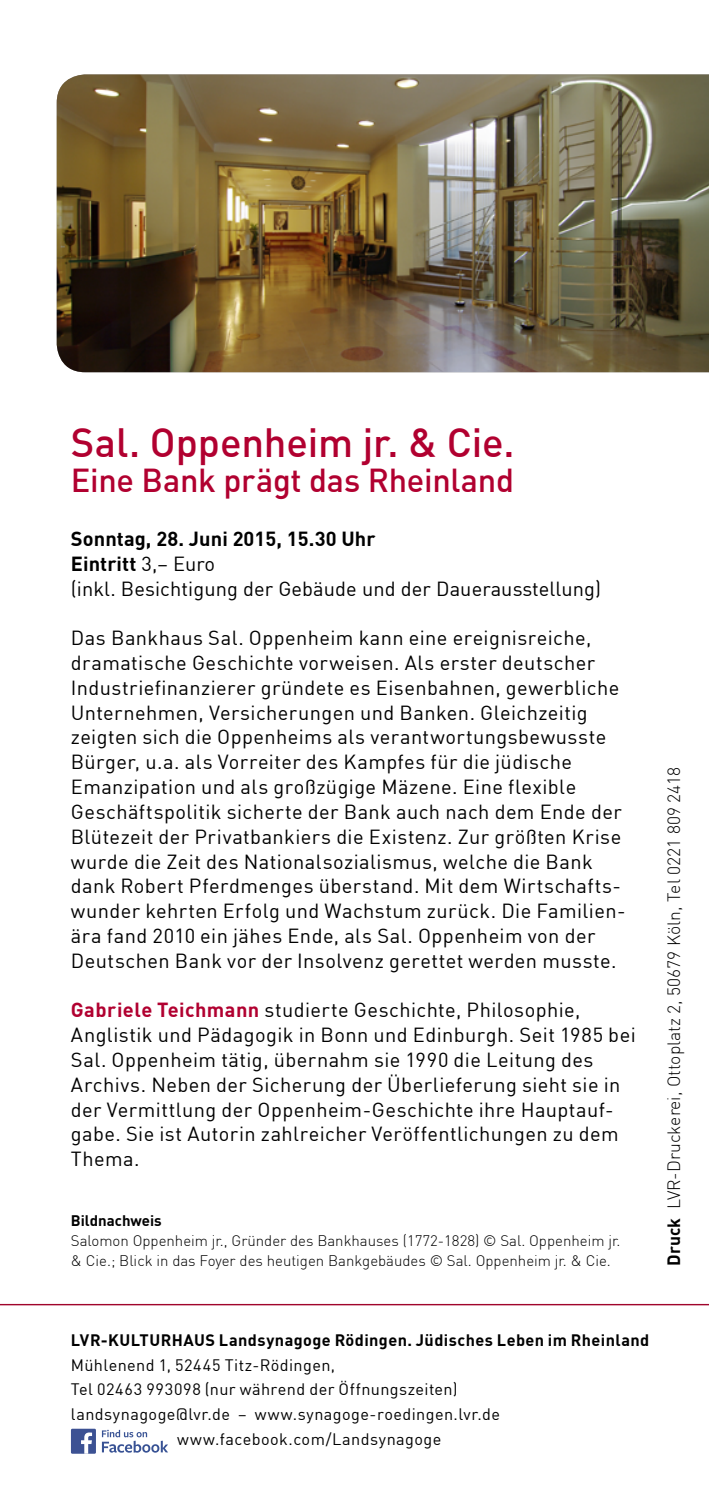
<style>
.page{position:relative;width:709px;height:1489px;background:#fff}
.page>*{position:absolute;margin:0;border:0;box-sizing:border-box;transform-origin:0 0}
.t1{font:500 40px "DIN";letter-spacing:-.005em;color:#b10030}
.t2{font:500 32.5px "DIN";letter-spacing:-.01em;color:#b10030}
.t3{font:20px/24.8px "DIN";letter-spacing:.02em;color:#000}
.t4{font:300 17.5px "DIN";color:#000}
.t5{font:16.25px "DIN";letter-spacing:.025em;color:#000}
.t6{font:700 16.25px "DIN";letter-spacing:.025em;color:#000}
.t7{font:300 15px/20px "DIN";color:#000}
.t8{font:700 15px "DIN";color:#000}
.s1{font-weight:700}
.s2{font-weight:700;color:#b10030}
</style>
<div class="page">
<hr style="left:0;top:1303px;width:709px;height:2px;background:#a0052c">
<svg style="left:102px;top:1429px;width:66px;height:23px"></svg>
<div style="left:71px;top:1428px;width:25px;height:25px;background:#3c5193"></div>
<svg style="left:81px;top:1432px;width:11px;height:21px"></svg>
<img style="left:57px;top:74px;width:652px;height:298px">
<h1 class="t1" style="left:71px;top:416px;width:445px">Sal. Oppenheim jr. &amp; Cie.</h1>
<h2 class="t2" style="left:71px;top:459px;width:445px">Eine Bank prägt das Rheinland</h2>
<p class="t3" style="left:71px;top:526px;width:532px"><span class="s1">Sonntag, 28. Juni 2015, 15.30 Uhr<br>Eintritt</span> 3,– Euro<br>(inkl. Besichtigung der Gebäude und der Dauerausstellung)</p>
<p class="t3" style="left:71px;top:625px;width:556px">Das Bankhaus Sal. Oppenheim kann eine ereignisreiche, dramatische Geschichte vorweisen. Als erster deutscher Industriefinanzierer gründete es Eisenbahnen, gewerbliche Unternehmen, Versicherungen und Banken. Gleichzeitig zeigten sich die Oppenheims als verantwortungsbewusste Bürger, u.a. als Vorreiter des Kampfes für die jüdische Emanzipation und als großzügige Mäzene. Eine flexible Geschäftspolitik sicherte der Bank auch nach dem Ende der Blütezeit der Privatbankiers die Existenz. Zur größten Krise wurde die Zeit des Nationalsozialismus, welche die Bank dank Robert Pferdmenges überstand. Mit dem Wirtschafts&shy;wunder kehrten Erfolg und Wachstum zurück. Die Familien&shy;ära fand 2010 ein jähes Ende, als Sal. Oppenheim von der Deutschen Bank vor der Insolvenz gerettet werden musste.</p>
<p class="t3" style="left:71px;top:997px;width:566px"><span class="s2">Gabriele Teichmann</span> studierte Geschichte, Philosophie, Anglistik und Pädagogik in Bonn und Edinburgh. Seit 1985 bei Sal. Oppenheim tätig, übernahm sie 1990 die Leitung des Archivs. Neben der Sicherung der Überlieferung sieht sie in der Vermittlung der Oppenheim-Geschichte ihre Hauptauf&shy;gabe. Sie ist Autorin zahlreicher Veröffentlichungen zu dem Thema.</p>
<p class="t8" style="left:71px;top:1210px;width:92px">Bildnachweis</p>
<p class="t7" style="left:71px;top:1229px;width:551px">Salomon Oppenheim jr., Gründer des Bankhauses (1772-1828) © Sal. Oppenheim jr. &amp; Cie.; Blick in das Foyer des heutigen Bankgebäudes © Sal. Oppenheim jr. &amp; Cie.</p>
<p class="t4" style="left:663px;top:1265px;width:500px;rotate:-90deg"><span class="s1">Druck</span> LVR-Druckerei, Ottoplatz 2, 50679 Köln, Tel 0221 809 2418</p>
<p class="t6" style="left:71px;top:1328px;width:580px">LVR-Kulturhaus Landsynagoge Rödingen. Jüdisches Leben im Rheinland</p>
<p class="t5" style="left:71px;top:1354px;width:266px">Mühlenend 1, 52445 Titz-Rödingen,</p>
<p class="t5" style="left:71px;top:1379px;width:388px">Tel 02463 993098 (nur während der Öffnungszeiten)</p>
<p class="t5" style="left:71px;top:1403px;width:431px">landsynagoge@lvr.de – www.synagoge-roedingen.lvr.de</p>
<p class="t5" style="left:177px;top:1428px;width:266px">www.facebook.com/Landsynagoge</p>
</div>
